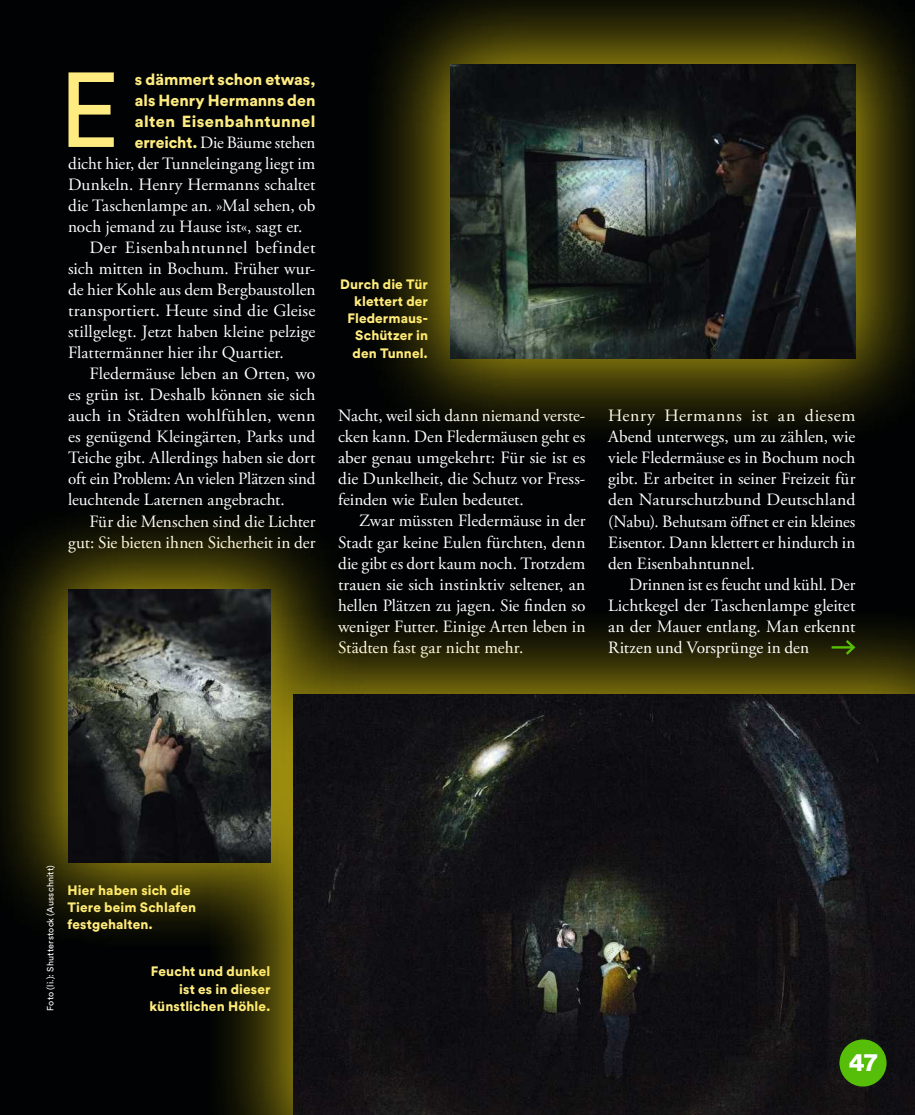
<style>
.page{position:relative;width:915px;height:1115px;background:#fff}
.page>*{position:absolute;margin:0;border:0;box-sizing:border-box;transform-origin:0 0}
.t1{font:105px "Circular Std";color:#ffec80}
.t2{font:900 25.8px "Circular Std";color:#fff}
.t3{font:17.25px/21px "Zeit Garamond Pro";color:#fff;text-align:justify}
.t4{font:17.25px "Zeit Garamond Pro";letter-spacing:.025em;color:#fff}
.t5{font:900 15.9px/21px "Circular Std";letter-spacing:.01em;color:#ffec80;text-align:justify}
.t6{font:900 13.5px/17.2px "Circular Std";letter-spacing:.005em;color:#ffec80;text-align:right}
.t7{font:9px "Circular Std";letter-spacing:.02em;color:#fff}
.s1{font-family:"Circular Std";font-weight:900;font-size:15.9px;color:#ffec80}
</style>
<div class="page">
<div style="left:0;top:0;width:914px;height:1114px;background:#000203"></div>
<div style="left:199px;top:600px;width:715px;height:514px;background:#fbe116;opacity:.75"></div>
<div style="left:0;top:495px;width:364px;height:461px;background:#fbe116;opacity:.75"></div>
<img style="left:68px;top:589px;width:202px;height:273px">
<hr style="left:831px;top:646px;width:22px;height:2px;background:#56be08">
<svg style="left:843px;top:637px;width:13px;height:20px"></svg>
<div style="left:356px;top:0;width:558px;height:452px;background:#fbe116;opacity:.75"></div>
<img style="left:450px;top:64px;width:405px;height:294px">
<img style="left:293px;top:694px;width:621px;height:420px">
<div style="left:839px;top:1039px;width:47px;height:47px;background:#56be08;border-radius:50%"></div>
<h1 class="t1" style="left:59px;top:46px;width:63px">E</h1>
<p class="t5" style="left:135px;top:69px;width:182px">s dämmert schon etwas, als Henry Hermanns den alten Eisenbahntunnel</p>
<p class="t3" style="left:135px;top:133px;width:182px"><span class="s1">erreicht.</span> Die Bäume stehen</p>
<p class="t3" style="left:68px;top:154px;width:249px">dicht hier, der Tunneleingang liegt im</p>
<p class="t3" style="left:68px;top:175px;width:249px">Dunkeln. Henry Hermanns schaltet</p>
<p class="t3" style="left:68px;top:196px;width:249px">die Taschenlampe an. »Mal sehen, ob</p>
<p class="t3" style="left:68px;top:217px;width:236px">noch jemand zu Hause ist«, sagt er.</p>
<p class="t4" style="left:89px;top:237px;width:227px">Der Eisenbahntunnel befindet</p>
<p class="t3" style="left:68px;top:259px;width:249px">sich mitten in Bochum. Früher wur-</p>
<p class="t3" style="left:68px;top:280px;width:249px">de hier Kohle aus dem Bergbaustollen</p>
<p class="t3" style="left:68px;top:301px;width:249px">transportiert. Heute sind die Gleise</p>
<p class="t3" style="left:68px;top:322px;width:249px">stillgelegt. Jetzt haben kleine pelzige</p>
<p class="t3" style="left:68px;top:343px;width:217px">Flattermänner hier ihr Quartier.</p>
<p class="t3" style="left:89px;top:364px;width:227px">Fledermäuse leben an Orten, wo</p>
<p class="t3" style="left:68px;top:385px;width:249px">es grün ist. Deshalb können sie sich</p>
<p class="t3" style="left:68px;top:406px;width:249px">auch in Städten wohlfühlen, wenn</p>
<p class="t3" style="left:68px;top:427px;width:249px">es genügend Kleingärten, Parks und</p>
<p class="t3" style="left:68px;top:448px;width:249px">Teiche gibt. Allerdings haben sie dort</p>
<p class="t3" style="left:68px;top:469px;width:249px">oft ein Problem: An vielen Plätzen sind</p>
<p class="t3" style="left:68px;top:490px;width:218px">leuchtende Laternen angebracht.</p>
<p class="t3" style="left:89px;top:511px;width:227px">Für die Menschen sind die Lichter</p>
<p class="t3" style="left:68px;top:532px;width:249px">gut: Sie bieten ihnen Sicherheit in der</p>
<p class="t6" style="left:340px;top:275px;width:89px">Durch die Tür klettert der<br>Fledermaus-<br>Schützer in den Tunnel.</p>
<p class="t3" style="left:338px;top:406px;width:249px">Nacht, weil sich dann niemand verste&shy;cken kann. Den Fledermäusen geht es aber genau umgekehrt: Für sie ist es die Dunkelheit, die Schutz vor Fress&shy;feinden wie Eulen bedeutet.</p>
<p class="t3" style="left:338px;top:511px;width:249px;text-indent:21px">Zwar müssten Fledermäuse in der Stadt gar keine Eulen fürchten, denn die gibt es dort kaum noch. Trotzdem trauen sie sich instinktiv seltener, an hellen Plätzen zu jagen. Sie finden so weniger Futter. Einige Arten leben in Städten fast gar nicht mehr.</p>
<p class="t3" style="left:607px;top:406px;width:249px">Henry Hermanns ist an diesem Abend unterwegs, um zu zählen, wie viele Fledermäuse es in Bochum noch gibt. Er arbeitet in seiner Freizeit für den Naturschutzbund Deutschland (Nabu). Behutsam öffnet er ein kleines Eisentor. Dann klettert er hindurch in den Eisenbahntunnel.</p>
<p class="t3" style="left:607px;top:574px;width:249px;text-indent:21px">Drinnen ist es feucht und kühl. Der Lichtkegel der Taschenlampe gleitet an der Mauer entlang. Man erkennt Ritzen und Vorsprünge in den</p>
<p class="t7" style="left:45px;top:1010px;width:147px;rotate:-90deg">Foto (li.): Shutterstock (Ausschnitt)</p>
<p class="t6" style="left:67px;top:880px;width:130px;text-align:left">Hier haben sich die<br>Tiere beim Schlafen festgehalten.</p>
<p class="t6" style="left:149px;top:962px;width:123px">Feucht und dunkel ist es in dieser künstlichen Höhle.</p>
<h2 class="t2" style="left:848px;top:1044px;width:30px">47</h2>
</div>
